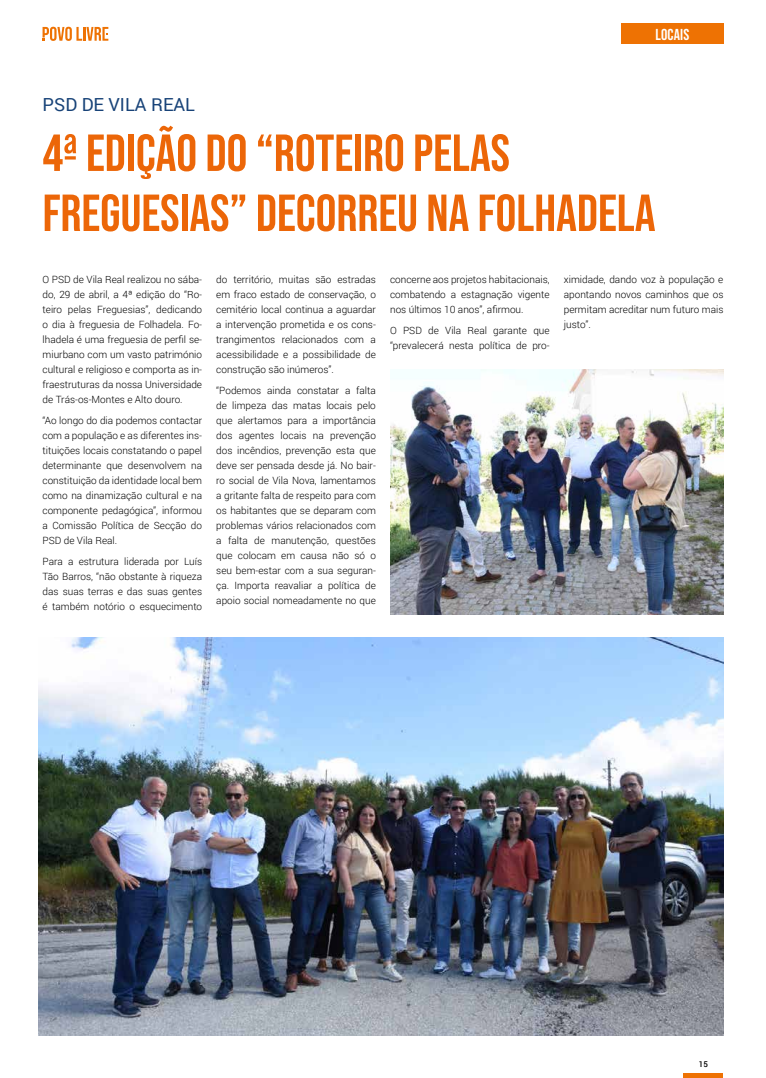
<style>
.page{position:relative;width:766px;height:1078px;background:#fff}
.page>*{position:absolute;margin:0;border:0;box-sizing:border-box;transform-origin:0 0}
.t1{font:700 52px/60px "Bebas Neue Pro";color:#ec6608}
.t2{font:18px "Roboto";color:#184378}
.t3{font:700 15.8px "Bebas Neue Pro";letter-spacing:.01em;color:#fff}
.t4{font:300 10px/15px "Roboto";color:#000;text-align:justify}
.t5{font:500 8px "Roboto";color:#000}
</style>
<div class="page">
<hr style="left:683px;top:1073px;width:40px;height:4px;background:#ee7203">
<svg style="left:43px;top:27px;width:65px;height:14px"></svg>
<div style="left:621px;top:24px;width:102px;height:20px;background:#ee7203"></div>
<img style="left:39px;top:637px;width:684px;height:398px">
<img style="left:390px;top:369px;width:333px;height:245px">
<h3 class="t3" style="left:655px;top:26px;width:35px">LOCAIS</h3>
<h2 class="t2" style="left:43px;top:92px;width:154px">PSD DE VILA REAL</h2>
<h1 class="t1" style="left:43px;top:122px;width:614px">4ª EDIÇÃO DO “ROTEIRO PELAS<br>FREGUESIAS” DECORREU NA FOLHADELA</h1>
<p class="t4" style="left:43px;top:271px;width:161px">O PSD de Vila Real realizou no sába&shy;do, 29 de abril, a 4ª edição do “Ro&shy;teiro pelas Freguesias”, dedicando o dia à freguesia de Folhadela. Fo&shy;lhadela é uma freguesia de perfil se&shy;miurbano com um vasto património cultural e religioso e comporta as in&shy;fraestruturas da nossa Universidade de Trás-os-Montes e Alto douro.</p>
<p class="t4" style="left:43px;top:412px;width:161px">“Ao longo do dia podemos contactar com a população e as diferentes ins&shy;tituições locais constatando o papel determinante que desenvolvem na constituição da identidade local bem como na dinamização cultural e na componente pedagógica”, informou a Comissão Política de Secção do PSD de Vila Real.</p>
<p class="t4" style="left:43px;top:553px;width:161px">Para a estrutura liderada por Luís Tão Barros, “não obstante à riqueza das suas terras e das suas gentes é também notório o esquecimento</p>
<p class="t4" style="left:216px;top:271px;width:161px">do território, muitas são estradas em fraco estado de conservação, o cemitério local continua a aguardar a intervenção prometida e os cons&shy;trangimentos relacionados com a acessibilidade e a possibilidade de construção são inúmeros”.</p>
<p class="t4" style="left:216px;top:382px;width:161px">“Podemos ainda constatar a falta de limpeza das matas locais pelo que alertamos para a importância dos agentes locais na prevenção dos incêndios, prevenção esta que deve ser pensada desde já. No bair&shy;ro social de Vila Nova, lamentamos a gritante falta de respeito para com os habitantes que se deparam com problemas vários relacionados com a falta de manutenção, questões que colocam em causa não só o seu bem-estar com a sua seguran&shy;ça. Importa reavaliar a política de apoio social nomeadamente no que</p>
<p class="t4" style="left:390px;top:271px;width:161px">concerne aos projetos habitacionais, combatendo a estagnação vigente nos últimos 10 anos”, afirmou.</p>
<p class="t4" style="left:390px;top:322px;width:161px">O PSD de Vila Real garante que “prevalecerá nesta política de pro-</p>
<p class="t4" style="left:563px;top:271px;width:161px">ximidade, dando voz à população e apontando novos caminhos que os permitam acreditar num futuro mais justo”.</p>
<p class="t5" style="left:698px;top:1058px;width:11px">15</p>
</div>
